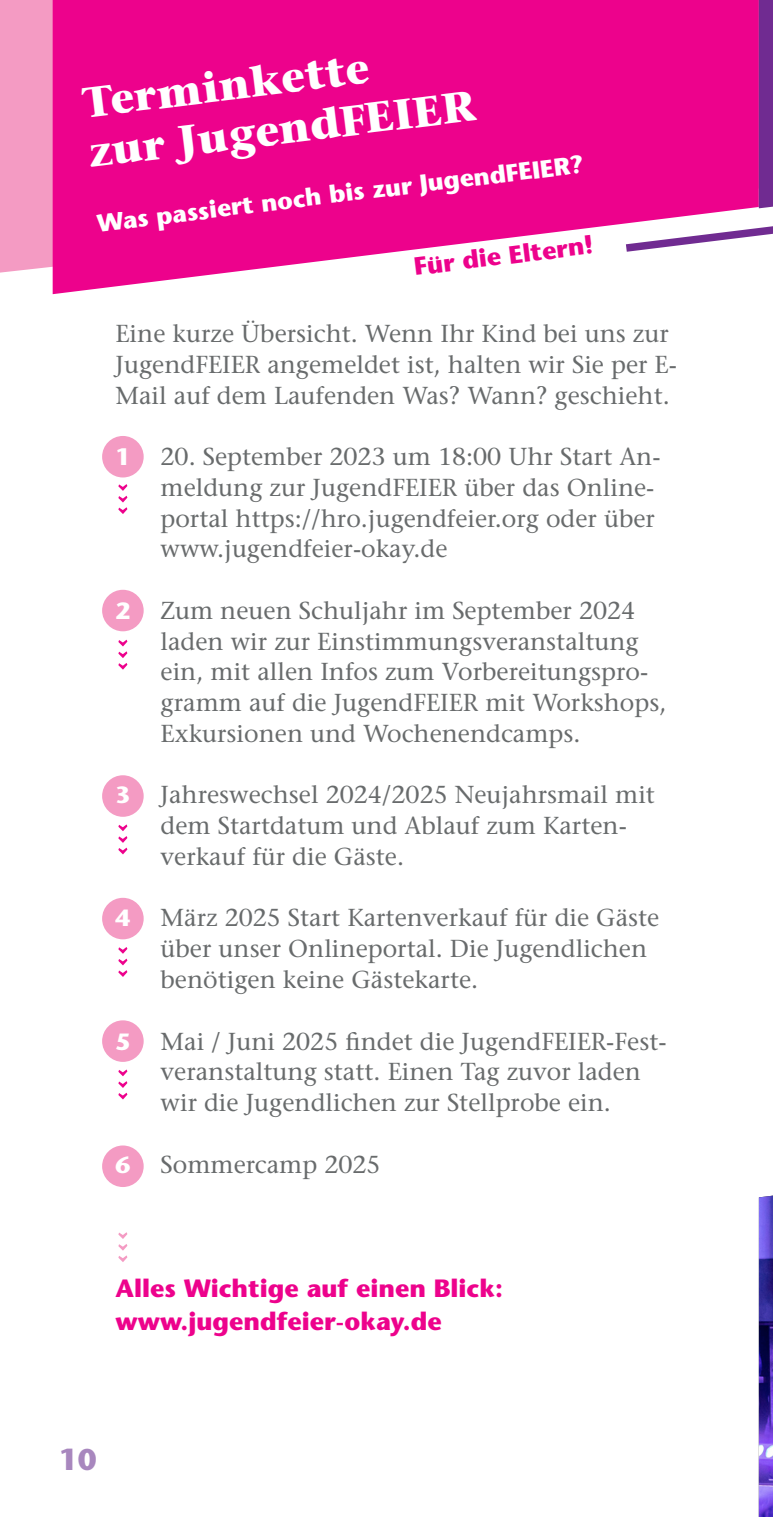
<style>
.page{position:relative;width:773px;height:1517px;background:#fff}
.page>*{position:absolute;margin:0;border:0;box-sizing:border-box;transform-origin:0 0}
.t1{font:700 42.5px/50px "Stone Serif";color:#fff}
.t2{font:700 30px "Stone Sans";color:#a887be}
.t3{font:700 25px/32.5px "Stone Sans";color:#ed028c}
.t4{font:24.5px/30.8px "Stone Serif";color:#686b6c}
.t5{font:700 24.5px "Stone Sans";color:#fff}
.s1{font-family:"Stone Sans";font-weight:700;font-size:23.5px;color:#fff}
</style>
<div class="page">
<div style="left:102px;top:436px;width:42px;height:41px;background:#f49bc3;border-radius:50%"></div>
<div style="left:102px;top:590px;width:42px;height:41px;background:#f49bc3;border-radius:50%"></div>
<div style="left:102px;top:775px;width:42px;height:42px;background:#f49bc3;border-radius:50%"></div>
<div style="left:102px;top:898px;width:42px;height:41px;background:#f49bc3;border-radius:50%"></div>
<div style="left:102px;top:1020px;width:42px;height:42px;background:#f49bc3;border-radius:50%"></div>
<div style="left:102px;top:1145px;width:42px;height:42px;background:#f49bc3;border-radius:50%"></div>
<div style="left:0;top:0;width:53px;height:273px;background:#f49bc3"></div>
<svg style="left:53px;top:0;width:565px;height:294px;background:#ef1f99"></svg>
<svg style="left:118px;top:484px;width:9px;height:30px"></svg>
<svg style="left:118px;top:639px;width:9px;height:30px"></svg>
<svg style="left:118px;top:824px;width:9px;height:30px"></svg>
<svg style="left:118px;top:947px;width:9px;height:30px"></svg>
<svg style="left:118px;top:1069px;width:9px;height:30px"></svg>
<svg style="left:118px;top:1232px;width:9px;height:30px"></svg>
<img style="left:758px;top:1195px;width:14px;height:322px">
<svg style="left:618px;top:0;width:154px;height:252px;background:#e2249a"></svg>
<h1 class="t1" style="left:79px;top:77px;width:391px;rotate:-7deg">Terminkette<br>zur JugendFEIER</h1>
<p class="t5" style="left:95px;top:208px;width:492px;rotate:-7deg">Was passiert noch bis zur JugendFEIER?</p>
<p class="t3" style="left:412px;top:250px;width:182px;rotate:-7deg">Für die Eltern!</p>
<p class="t4" style="left:115px;top:318px;width:562px">Eine kurze Übersicht. Wenn Ihr Kind bei uns zur<br>JugendFEIER angemeldet ist, halten wir Sie per E-<br>Mail auf dem Laufenden Was? Wann? geschieht.</p>
<p class="t4" style="left:160px;top:441px;width:501px;text-indent:-45px"><span class="s1">1</span> 20. September 2023 um 18:00 Uhr Start An&shy;meldung zur JugendFEIER über das Online&shy;portal https://hro.jugendfeier.org oder über www.jugendfeier-okay.de</p>
<p class="t4" style="left:160px;top:595px;width:507px;text-indent:-45px"><span class="s1">2</span> Zum neuen Schuljahr im September 2024 laden wir zur Einstimmungsveranstaltung ein, mit allen Infos zum Vorbereitungspro&shy;gramm auf die JugendFEIER mit Workshops, Exkursionen und Wochenendcamps.</p>
<p class="t4" style="left:160px;top:779px;width:496px;text-indent:-45px"><span class="s1">3</span> Jahreswechsel 2024/2025 Neujahrsmail mit dem Startdatum und Ablauf zum Karten&shy;verkauf für die Gäste.</p>
<p class="t4" style="left:160px;top:902px;width:500px;text-indent:-45px"><span class="s1">4</span> März 2025 Start Kartenverkauf für die Gäste über unser Onlineportal. Die Jugendlichen benötigen keine Gästekarte.</p>
<p class="t4" style="left:160px;top:1025px;width:505px;text-indent:-45px"><span class="s1">5</span> Mai / Juni 2025 findet die JugendFEIER-Fest&shy;veranstaltung statt. Einen Tag zuvor laden wir die Jugendlichen zur Stellprobe ein.</p>
<p class="t4" style="left:115px;top:1148px;width:266px"><span class="s1">6</span> Sommercamp 2025</p>
<p class="t3" style="left:115px;top:1272px;width:389px">Alles Wichtige auf einen Blick: www.jugendfeier-okay.de</p>
<p class="t2" style="left:59px;top:1440px;width:39px">10</p>
</div>
